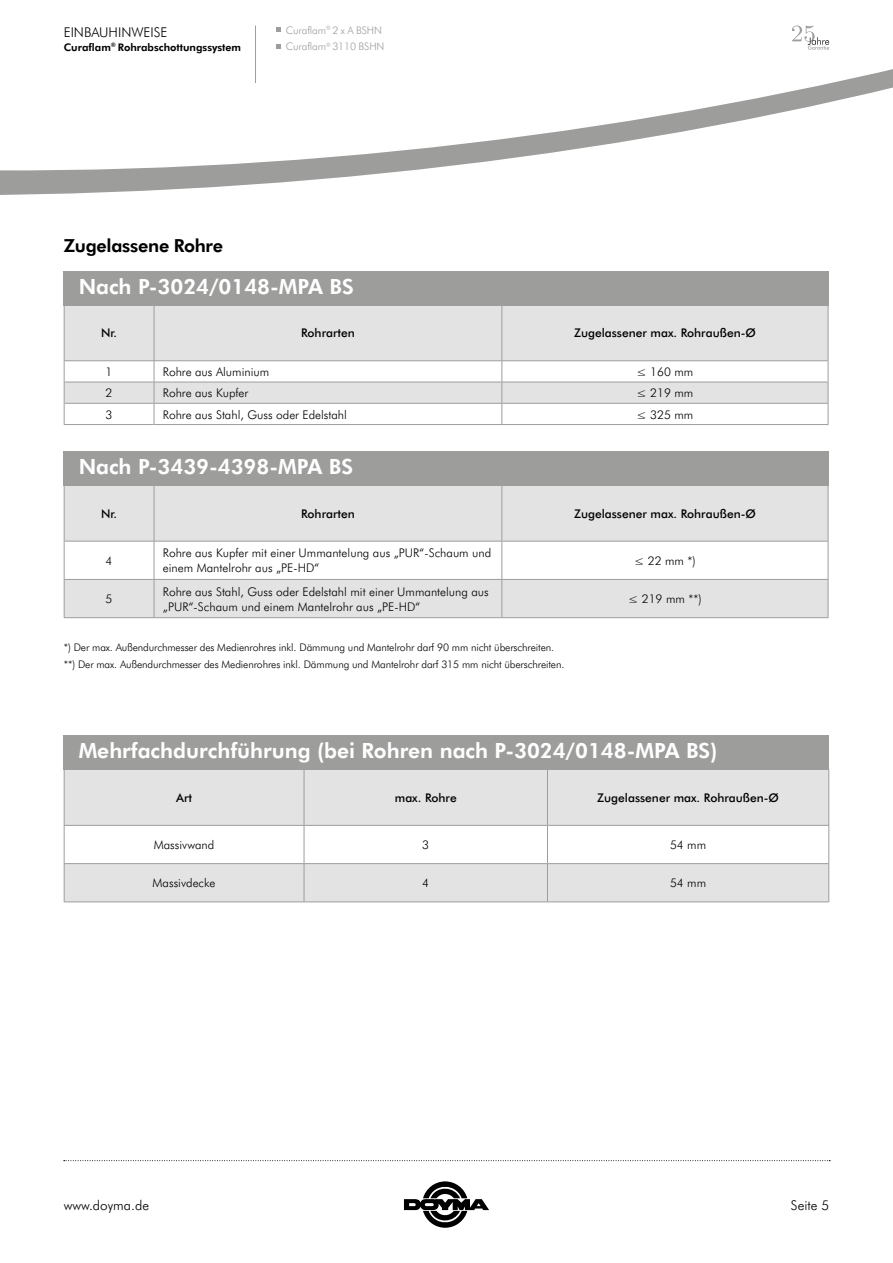
<style>
.page{position:relative;width:893px;height:1263px;background:#fff}
.page>*{position:absolute;margin:0;border:0;box-sizing:border-box;transform-origin:0 0}
.t1{font:700 21px "Futura BT";color:#fff}
.t2{font:700 18px "Futura BT";letter-spacing:-.015em;color:#000}
.t3{font:300 13.5px "Futura BT";color:#000}
.t4{font:300 12px/15px "Futura BT";color:#000}
.t5{font:500 12px "Futura BT";color:#000}
.t6{font:300 10.5px/17px "Futura BT";letter-spacing:-.01em;color:#000}
.t7{font:300 10.5px/16.5px "Futura BT";letter-spacing:-.015em;color:#9d9d9c}
.t8{font:700 10.5px "Futura BT";color:#000}
</style>
<div class="page">
<svg style="left:64px;top:1160px;width:766px;height:1px"></svg>
<svg style="left:0;top:25px;width:893px;height:170px"></svg>
<svg style="left:404px;top:1181px;width:85px;height:47px"></svg>
<hr style="left:255px;top:26px;width:1px;height:57px;background:#9d9d9c">
<svg style="left:276px;top:28px;width:5px;height:4px"></svg>
<svg style="left:276px;top:44px;width:5px;height:5px"></svg>
<hr style="left:64px;top:424px;width:90px;height:1px;background:#9d9d9c">
<hr style="left:154px;top:424px;width:348px;height:1px;background:#9d9d9c">
<hr style="left:502px;top:424px;width:326px;height:1px;background:#9d9d9c">
<svg style="left:64px;top:305px;width:765px;height:119px"></svg>
<div style="left:65px;top:486px;width:763px;height:55px;background:#e3e3e3"></div>
<div style="left:65px;top:580px;width:763px;height:37px;background:#e3e3e3"></div>
<hr style="left:64px;top:541px;width:1px;height:38px;background:#9d9d9c">
<hr style="left:64px;top:579px;width:90px;height:1px;background:#9d9d9c">
<hr style="left:64px;top:580px;width:1px;height:37px;background:#9d9d9c">
<hr style="left:154px;top:541px;width:1px;height:38px;background:#9d9d9c">
<hr style="left:501px;top:541px;width:1px;height:38px;background:#9d9d9c">
<hr style="left:154px;top:579px;width:348px;height:1px;background:#9d9d9c">
<hr style="left:154px;top:580px;width:1px;height:37px;background:#9d9d9c">
<hr style="left:502px;top:579px;width:326px;height:1px;background:#9d9d9c">
<hr style="left:501px;top:580px;width:1px;height:37px;background:#9d9d9c">
<hr style="left:64px;top:617px;width:90px;height:1px;background:#9d9d9c">
<hr style="left:154px;top:617px;width:348px;height:1px;background:#9d9d9c">
<hr style="left:502px;top:617px;width:326px;height:1px;background:#9d9d9c">
<hr style="left:64px;top:485px;width:1px;height:56px;background:#9d9d9c">
<hr style="left:154px;top:485px;width:1px;height:56px;background:#9d9d9c">
<hr style="left:501px;top:485px;width:1px;height:56px;background:#9d9d9c">
<hr style="left:64px;top:541px;width:90px;height:1px;background:#9d9d9c">
<hr style="left:154px;top:541px;width:348px;height:1px;background:#9d9d9c">
<hr style="left:502px;top:541px;width:326px;height:1px;background:#9d9d9c">
<hr style="left:828px;top:485px;width:1px;height:56px;background:#9d9d9c">
<hr style="left:828px;top:541px;width:1px;height:38px;background:#9d9d9c">
<hr style="left:828px;top:580px;width:1px;height:37px;background:#9d9d9c">
<hr style="left:64px;top:485px;width:90px;height:1px;background:#9d9d9c">
<hr style="left:154px;top:485px;width:348px;height:1px;background:#9d9d9c">
<hr style="left:502px;top:485px;width:326px;height:1px;background:#9d9d9c">
<div style="left:65px;top:770px;width:763px;height:55px;background:#e3e3e3"></div>
<div style="left:65px;top:864px;width:763px;height:37px;background:#e3e3e3"></div>
<hr style="left:64px;top:826px;width:1px;height:37px;background:#9d9d9c">
<hr style="left:304px;top:826px;width:1px;height:37px;background:#9d9d9c">
<hr style="left:64px;top:863px;width:240px;height:1px;background:#9d9d9c">
<hr style="left:64px;top:864px;width:1px;height:37px;background:#9d9d9c">
<hr style="left:304px;top:863px;width:243px;height:1px;background:#9d9d9c">
<hr style="left:304px;top:864px;width:1px;height:37px;background:#9d9d9c">
<hr style="left:547px;top:863px;width:282px;height:1px;background:#9d9d9c">
<hr style="left:64px;top:901px;width:240px;height:1px;background:#9d9d9c">
<hr style="left:304px;top:901px;width:243px;height:1px;background:#9d9d9c">
<hr style="left:547px;top:901px;width:282px;height:1px;background:#9d9d9c">
<hr style="left:64px;top:770px;width:1px;height:55px;background:#9d9d9c">
<hr style="left:304px;top:770px;width:1px;height:55px;background:#9d9d9c">
<hr style="left:64px;top:825px;width:240px;height:1px;background:#9d9d9c">
<hr style="left:304px;top:825px;width:243px;height:1px;background:#9d9d9c">
<hr style="left:547px;top:825px;width:282px;height:1px;background:#9d9d9c">
<hr style="left:547px;top:770px;width:1px;height:55px;background:#9d9d9c">
<hr style="left:828px;top:770px;width:1px;height:55px;background:#9d9d9c">
<hr style="left:547px;top:826px;width:1px;height:37px;background:#9d9d9c">
<hr style="left:828px;top:826px;width:1px;height:37px;background:#9d9d9c">
<hr style="left:547px;top:864px;width:1px;height:37px;background:#9d9d9c">
<hr style="left:828px;top:864px;width:1px;height:37px;background:#9d9d9c">
<div style="left:64px;top:271px;width:765px;height:34px;background:#9d9d9c"></div>
<div style="left:64px;top:451px;width:765px;height:34px;background:#9d9d9c"></div>
<div style="left:64px;top:736px;width:765px;height:34px;background:#9d9d9c"></div>
<p class="t3" style="left:64px;top:23px;width:105px">EINBAUHINWEISE</p>
<p class="t8" style="left:64px;top:40px;width:179px">Curaflam<sup>®</sup> Rohrabschottungssystem</p>
<p class="t7" style="left:286px;top:21px;width:100px">Curaflam<sup>®</sup> 2 x A BSHN<br>Curaflam<sup>®</sup> 3110 BSHN</p>
<h2 class="t2" style="left:64px;top:233px;width:161px">Zugelassene Rohre</h2>
<h1 class="t1" style="left:79px;top:272px;width:277px">Nach P-3024/0148-MPA BS</h1>
<p class="t5" style="left:101px;top:325px;width:17px">Nr.</p>
<p class="t5" style="left:301px;top:325px;width:55px">Rohrarten</p>
<p class="t5" style="left:574px;top:325px;width:183px">Zugelassener max. Rohraußen-Ø</p>
<p class="t4" style="left:106px;top:364px;width:8px">1</p>
<p class="t4" style="left:163px;top:364px;width:108px">Rohre aus Aluminium</p>
<p class="t4" style="left:637px;top:364px;width:58px">≤ 160 mm</p>
<p class="t4" style="left:106px;top:385px;width:8px">2</p>
<p class="t4" style="left:163px;top:385px;width:87px">Rohre aus Kupfer</p>
<p class="t4" style="left:637px;top:385px;width:58px">≤ 219 mm</p>
<p class="t4" style="left:106px;top:406px;width:8px">3</p>
<p class="t4" style="left:163px;top:406px;width:186px">Rohre aus Stahl, Guss oder Edelstahl</p>
<p class="t4" style="left:637px;top:406px;width:58px">≤ 325 mm</p>
<h1 class="t1" style="left:79px;top:452px;width:276px">Nach P-3439-4398-MPA BS</h1>
<p class="t5" style="left:101px;top:505px;width:17px">Nr.</p>
<p class="t5" style="left:301px;top:505px;width:55px">Rohrarten</p>
<p class="t5" style="left:574px;top:505px;width:183px">Zugelassener max. Rohraußen-Ø</p>
<p class="t4" style="left:106px;top:553px;width:8px">4</p>
<p class="t4" style="left:163px;top:545px;width:330px">Rohre aus Kupfer mit einer Ummantelung aus „PUR“-Schaum und einem Mantelrohr aus „PE-HD“</p>
<p class="t4" style="left:634px;top:553px;width:63px">≤ 22 mm *)</p>
<p class="t4" style="left:106px;top:591px;width:8px">5</p>
<p class="t4" style="left:163px;top:583px;width:327px">Rohre aus Stahl, Guss oder Edelstahl mit einer Ummantelung aus „PUR“-Schaum und einem Mantelrohr aus „PE-HD“</p>
<p class="t4" style="left:628px;top:591px;width:75px">≤ 219 mm **)</p>
<p class="t6" style="left:64px;top:638px;width:502px">*) Der max. Außendurchmesser des Medienrohres inkl. Dämmung und Mantelrohr darf 90 mm nicht überschreiten. **) Der max. Außendurchmesser des Medienrohres inkl. Dämmung und Mantelrohr darf 315 mm nicht überschreiten.</p>
<h1 class="t1" style="left:79px;top:736px;width:640px">Mehrfachdurchführung (bei Rohren nach P-3024/0148-MPA BS)</h1>
<p class="t5" style="left:176px;top:789px;width:17px">Art</p>
<p class="t5" style="left:395px;top:789px;width:63px">max. Rohre</p>
<p class="t5" style="left:597px;top:789px;width:183px">Zugelassener max. Rohraußen-Ø</p>
<p class="t4" style="left:154px;top:837px;width:62px">Massivwand</p>
<p class="t4" style="left:422px;top:837px;width:8px">3</p>
<p class="t4" style="left:670px;top:837px;width:38px">54 mm</p>
<p class="t4" style="left:153px;top:875px;width:64px">Massivdecke</p>
<p class="t4" style="left:422px;top:875px;width:8px">4</p>
<p class="t4" style="left:670px;top:875px;width:38px">54 mm</p>
<p class="t3" style="left:64px;top:1196px;width:87px">www.doyma.de</p>
<p class="t3" style="left:791px;top:1196px;width:40px">Seite 5</p>
</div>
